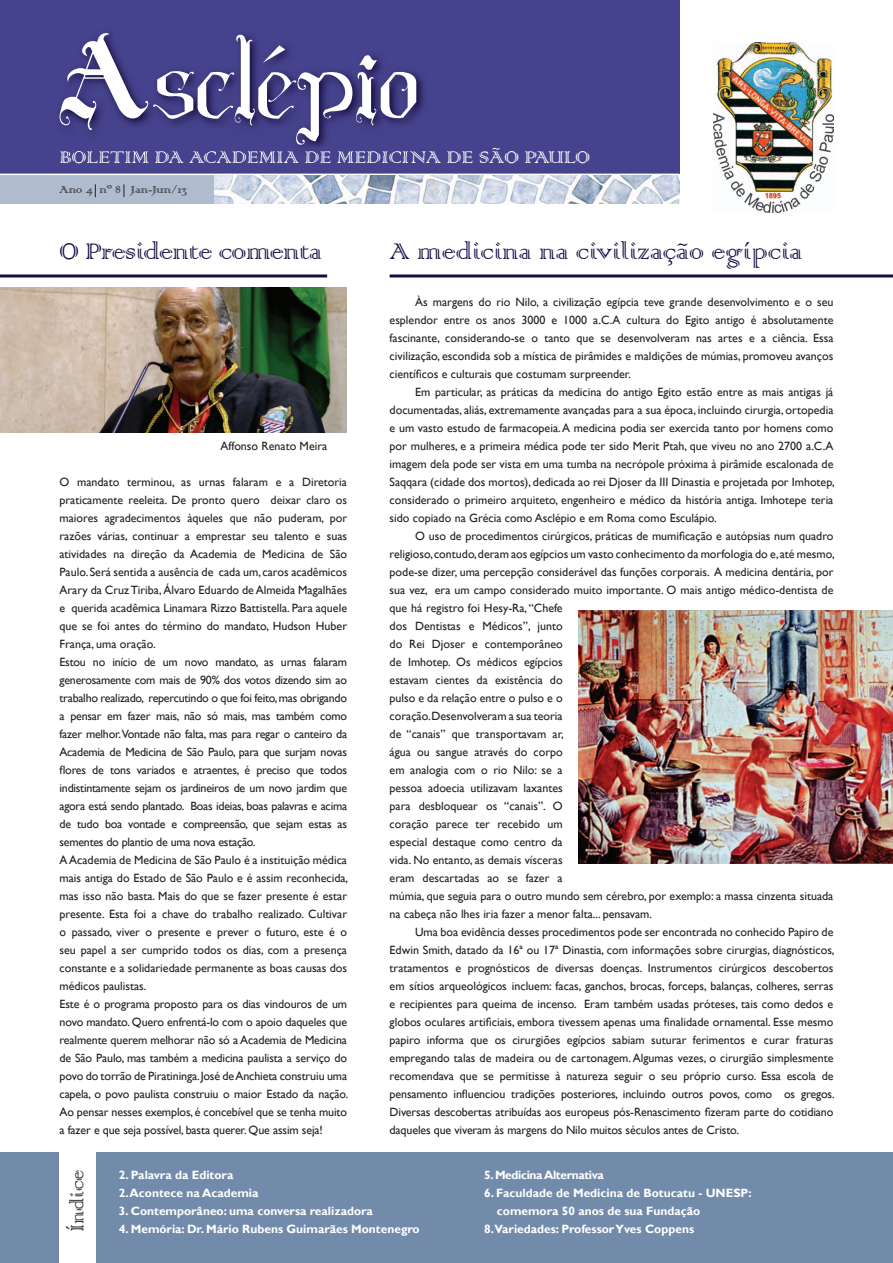
<style>
.page{position:relative;width:893px;height:1263px;background:#fff}
.page>*{position:absolute;margin:0;border:0;box-sizing:border-box;transform-origin:0 0}
.t1{font:30px "Colonna";color:#160f45}
.t2{font:30px "Colonna";letter-spacing:-.02em;color:#160f45}
.t3{font:24px "Colonna";color:#231f20}
.t4{font:22.5px "Colonna";color:#fff}
.t5{font:13.5px "Colonna";color:#231f20}
.t6{font:12px/18px "Gill Sans";color:#231f20;text-align:justify}
.t7{font:700 12px "Gill Sans";color:#fff}
.t8{font:700 12px "Gill Sans";letter-spacing:-.03em;color:#fff}
</style>
<div class="page">
<div style="left:0;top:175px;width:676px;height:29px;background:#b1bbce"></div>
<div style="left:0;top:0;width:679px;height:174px;background:#45438d"></div>
<div style="left:0;top:1152px;width:893px;height:111px;background:#728baa"></div>
<div style="left:60px;top:1151px;width:36px;height:112px;background:#fff"></div>
<img style="left:713px;top:43px;width:121px;height:170px">
<img style="left:59px;top:74px;width:365px;height:73px">
<img style="left:60px;top:151px;width:366px;height:5px">
<svg style="left:60px;top:33px;width:356px;height:112px"></svg>
<hr style="left:0;top:274px;width:327px;height:3px;background:#160f45">
<hr style="left:390px;top:274px;width:503px;height:3px;background:#160f45">
<img style="left:0;top:288px;width:347px;height:144px">
<img style="left:579px;top:611px;width:314px;height:252px">
<img style="left:214px;top:175px;width:465px;height:29px">
<svg style="left:95px;top:184px;width:1px;height:13px"></svg>
<svg style="left:124px;top:184px;width:1px;height:13px"></svg>
<h3 class="t4" style="left:60px;top:142px;width:532px">BOLETIM DA ACADEMIA DE MEDICINA DE SÃO PAULO</h3>
<p class="t5" style="left:60px;top:181px;width:129px">Ano 4 nº 8 Jan-Jun/13</p>
<h1 class="t2" style="left:60px;top:232px;width:264px">O Presidente comenta</h1>
<p class="t6" style="left:220px;top:437px;width:108px">Affonso Renato Meira</p>
<p class="t6" style="left:60px;top:473px;width:290px;text-align:left">O mandato terminou, as urnas falaram e a Diretoria praticamente reeleita. De pronto quero deixar claro os maiores agradecimentos àqueles que não puderam, por razões várias, continuar a emprestar seu talento e suas atividades na direção da Academia de Medicina de São Paulo. Será sentida a ausência de cada um, caros acadêmicos Arary da Cruz Tiriba, Álvaro Eduardo de Almeida Magalhães e querida acadêmica Linamara Rizzo Battistella. Para aquele que se foi antes do término do mandato, Hudson Huber França, uma oração.<br>Estou no início de um novo mandato, as urnas falaram generosamente com mais de 90% dos votos dizendo sim ao trabalho realizado, repercutindo o que foi feito, mas obrigando a pensar em fazer mais, não só mais, mas também como fazer melhor. Vontade não falta, mas para regar o canteiro da Academia de Medicina de São Paulo, para que surjam novas flores de tons variados e atraentes, é preciso que todos indistintamente sejam os jardineiros de um novo jardim que agora está sendo plantado. Boas ideias, boas palavras e acima de tudo boa vontade e compreensão, que sejam estas as sementes do plantio de uma nova estação.<br>A Academia de Medicina de São Paulo é a instituição médica mais antiga do Estado de São Paulo e é assim reconhecida, mas isso não basta. Mais do que se fazer presente é estar presente. Esta foi a chave do trabalho realizado. Cultivar o passado, viver o presente e prever o futuro, este é o seu papel a ser cumprido todos os dias, com a presença constante e a solidariedade permanente as boas causas dos médicos paulistas.<br>Este é o programa proposto para os dias vindouros de um novo mandato. Quero enfrentá-lo com o apoio daqueles que realmente querem melhorar não só a Academia de Medicina de São Paulo, mas também a medicina paulista a serviço do povo do torrão de Piratininga. José de Anchieta construiu uma capela, o povo paulista construiu o maior Estado da nação.<br>Ao pensar nesses exemplos, é concebível que se tenha muito a fazer e que seja possível, basta querer. Que assim seja!</p>
<h1 class="t1" style="left:390px;top:232px;width:414px">A medicina na civilização egípcia</h1>
<p class="t6" style="left:390px;top:293px;width:445px;text-indent:26px">Às margens do rio Nilo, a civilização egípcia teve grande desenvolvimento e o seu esplendor entre os anos 3000 e 1000 a.C.A cultura do Egito antigo é absolutamente fascinante, considerando-se o tanto que se desenvolveram nas artes e a ciência. Essa civilização, escondida sob a mística de pirâmides e maldições de múmias, promoveu avanços científicos e culturais que costumam surpreender.</p>
<p class="t6" style="left:390px;top:383px;width:446px;text-indent:26px">Em particular, as práticas da medicina do antigo Egito estão entre as mais antigas já documentadas, aliás, extremamente avançadas para a sua época, incluindo cirurgia, ortopedia e um vasto estudo de farmacopeia. A medicina podia ser exercida tanto por homens como por mulheres, e a primeira médica pode ter sido Merit Ptah, que viveu no ano 2700 a.C.A imagem dela pode ser vista em uma tumba na necrópole próxima à pirâmide escalonada de Saqqara (cidade dos mortos), dedicada ao rei Djoser da III Dinastia e projetada por Imhotep, considerado o primeiro arquiteto, engenheiro e médico da história antiga. Imhotepe teria sido copiado na Grécia como Asclépio e em Roma como Esculápio.</p>
<p class="t6" style="left:390px;top:527px;width:446px;text-align:left;text-indent:26px">O uso de procedimentos cirúrgicos, práticas de mumificação e autópsias num quadro religioso, contudo, deram aos egípcios um vasto conhecimento da morfologia do e, até mesmo, pode-se dizer, uma percepção considerável das funções corporais. A medicina dentária, por sua vez, era um campo considerado muito importante. O mais antigo médico-dentista de que há registro foi Hesy-Ra, “Chefe<br>dos Dentistas e Médicos”, junto<br>do Rei Djoser e contemporâneo<br>de Imhotep. Os médicos egípcios<br>estavam cientes da existência do<br>pulso e da relação entre o pulso e o<br>coração. Desenvolveram a sua teoria<br>de “canais” que transportavam ar,<br>água ou sangue através do corpo<br>em analogia com o rio Nilo: se a<br>pessoa adoecia utilizavam laxantes<br>para desbloquear os “canais”. O<br>coração parece ter recebido um<br>especial destaque como centro da<br>vida. No entanto, as demais vísceras<br>eram descartadas ao se fazer a<br>múmia, que seguia para o outro mundo sem cérebro, por exemplo: a massa cinzenta situada na cabeça não lhes iria fazer a menor falta... pensavam.</p>
<p class="t6" style="left:390px;top:923px;width:447px;text-indent:26px">Uma boa evidência desses procedimentos pode ser encontrada no conhecido Papiro de Edwin Smith, datado da 16ª ou 17ª Dinastia, com informações sobre cirurgias, diagnósticos, tratamentos e prognósticos de diversas doenças. Instrumentos cirúrgicos descobertos em sítios arqueológicos incluem: facas, ganchos, brocas, forceps, balanças, colheres, serras e recipientes para queima de incenso. Eram também usadas próteses, tais como dedos e globos oculares artificiais, embora tivessem apenas uma finalidade ornamental. Esse mesmo papiro informa que os cirurgiões egípcios sabiam suturar ferimentos e curar fraturas empregando talas de madeira ou de cartonagem. Algumas vezes, o cirurgião simplesmente recomendava que se permitisse à natureza seguir o seu próprio curso. Essa escola de pensamento influenciou tradições posteriores, incluindo outros povos, como os gregos.<br>Diversas descobertas atribuídas aos europeus pós-Renascimento fizeram parte do cotidiano daqueles que viveram às margens do Nilo muitos séculos antes de Cristo.</p>
<h2 class="t3" style="left:62px;top:1232px;width:65px;rotate:-90deg">Índice</h2>
<p class="t7" style="left:119px;top:1167px;width:116px">2. Palavra da Editora</p>
<p class="t7" style="left:119px;top:1185px;width:141px">2. Acontece na Academia</p>
<p class="t7" style="left:119px;top:1203px;width:256px">3. Contemporâneo: uma conversa realizadora</p>
<p class="t7" style="left:119px;top:1221px;width:302px">4. Memória: Dr. Mário Rubens Guimarães Montenegro</p>
<p class="t8" style="left:484px;top:1167px;width:121px">5. Medicina Alternativa</p>
<p class="t7" style="left:484px;top:1185px;width:269px">6. Faculdade de Medicina de Botucatu - UNESP:</p>
<p class="t7" style="left:497px;top:1203px;width:205px">comemora 50 anos de sua Fundação</p>
<p class="t7" style="left:484px;top:1221px;width:212px">8.Variedades: Professor Yves Coppens</p>
</div>
